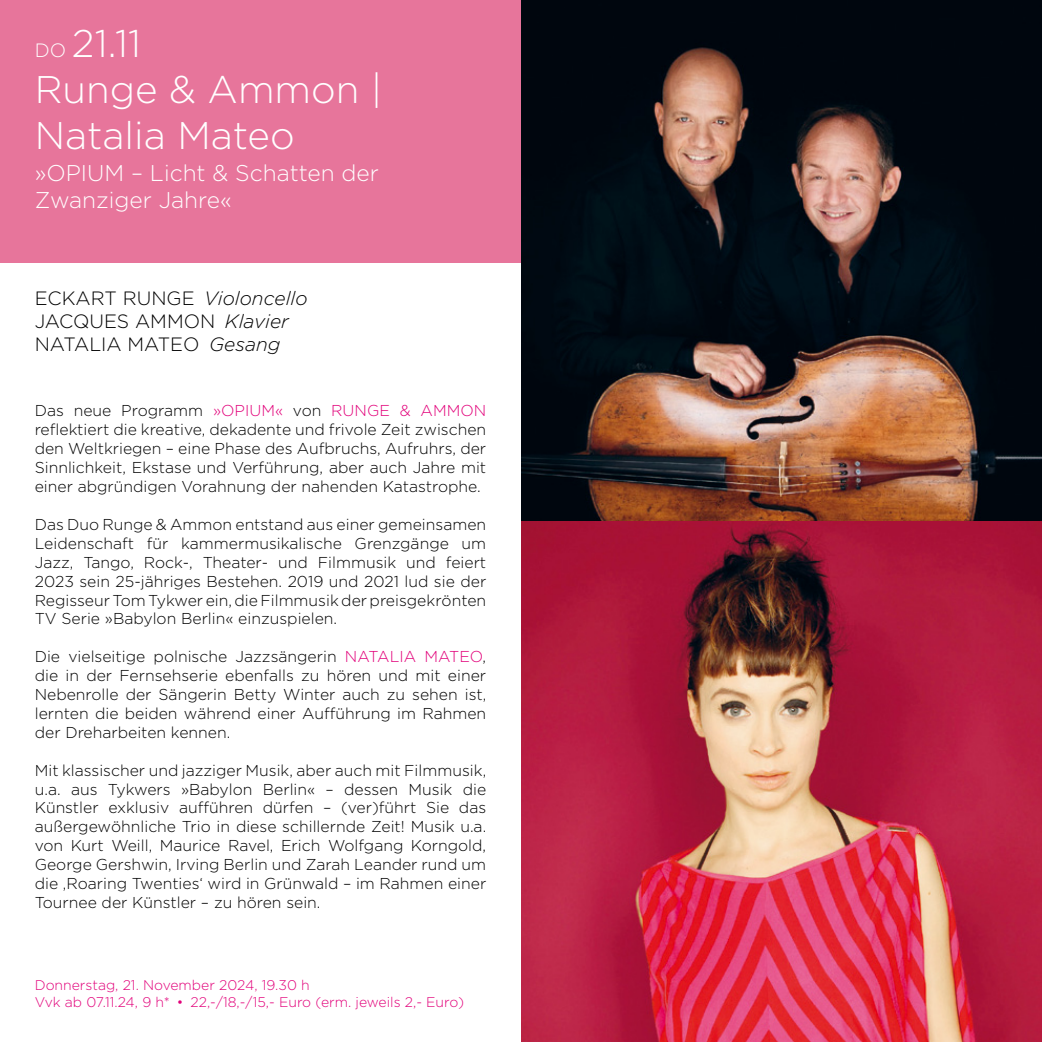
<style>
.page{position:relative;width:1042px;height:1042px;background:#fff}
.page>*{position:absolute;margin:0;border:0;box-sizing:border-box;transform-origin:0 0}
.t1{font:300 38.5px/46.2px "Gotham";color:#fff}
.t2{font:300 22.75px/27.3px "Gotham";color:#fff}
.t3{font:300 19.25px "Gotham";color:#000}
.t4{font:italic 300 19.25px "Gotham";color:#000}
.t5{font:300 15.75px/18.9px "Gotham";color:#000;text-align:justify}
.t6{font:300 15.75px "Gotham";color:#e2007a}
.t7{font:300 14px/16.8px "Gotham";color:#e2007a}
.s1{font-size:19.25px}
.s2{font-style:normal}
.s3{color:#e2007a}
</style>
<div class="page">
<img style="left:521px;top:0;width:521px;height:1042px">
<div style="left:0;top:0;width:521px;height:263px;background:#e7759b"></div>
<h1 class="t1" style="left:35px;top:20px;width:349px"><span class="s1">Do</span> 21.11<br>Runge &amp; Ammon |<br>Natalia Mateo</h1>
<h2 class="t2" style="left:35px;top:159px;width:346px">»OPI UM – Licht &amp; Schatten der<br>Zwanziger Jahre«</h2>
<p class="t3" style="left:35px;top:288px;width:28px">Eckart</p>
<p class="t3" style="left:123px;top:288px;width:54px">Runge</p>
<p class="t4" style="left:204px;top:288px;width:105px">Violoncello</p>
<p class="t3" style="left:35px;top:311px;width:25px">Jacques</p>
<p class="t3" style="left:135px;top:311px;width:32px">Ammo</p>
<p class="t4" style="left:200px;top:311px;width:90px"><span class="s2">n</span> Klavier</p>
<p class="t3" style="left:35px;top:334px;width:14px">Natal</p>
<p class="t3" style="left:101px;top:334px;width:55px">ia Mateo</p>
<p class="t4" style="left:209px;top:334px;width:73px">Gesang</p>
<p class="t5" style="left:35px;top:401px;width:344px">Das neue Programm <span class="s3">»Opium«</span> von <span class="s3">Ru nge</span></p>
<p class="t6" style="left:400px;top:402px;width:47px">&amp; Ammo</p>
<p class="t6" style="left:474px;top:402px;width:14px">n</p>
<p class="t5" style="left:35px;top:420px;width:453px">reflektiert die kreative, dekadente und frivole Zeit zwischen den Weltkriegen – eine Phase des Aufbruchs, Aufruhrs, der Sinnlichkeit, Ekstase und Verführung, aber auch Jahre mit einer abgründigen Vorahnung der nahenden Katastrophe.</p>
<p class="t5" style="left:35px;top:515px;width:453px">Das Duo Runge &amp; Ammon entstand aus einer gemeinsamen Leidenschaft für kammermusikalische Grenzgänge um Jazz, Tango, Rock-, Theater- und Filmmusik und feiert 2023 sein 25-jähriges Bestehen. 2019 und 2021 lud sie der Regisseur Tom Tykwer ein, die Filmmusik der preisgekrönten TV Serie »Babylon Berlin« einzuspielen.</p>
<p class="t5" style="left:35px;top:647px;width:322px">Die vielseitige polnische Jazzsängerin <span class="s3">Natal</span></p>
<p class="t6" style="left:399px;top:648px;width:51px">ia Mateo</p>
<p class="t5" style="left:35px;top:647px;width:453px;text-indent:448px">, die in der Fernsehserie ebenfalls zu hören und mit einer Nebenrolle der Sängerin Betty Winter auch zu sehen ist, lernten die beiden während einer Aufführung im Rahmen der Dreharbeiten kennen.</p>
<p class="t5" style="left:35px;top:760px;width:453px">Mit klassischer und jazziger Musik, aber auch mit Filmmusik, u.a. aus Tykwers »Babylon Berlin« – dessen Musik die Künstler exklusiv aufführen dürfen – (ver)führt Sie das außergewöhnliche Trio in diese schillernde Zeit! Musik u.a. von Kurt Weill, Maurice Ravel, Erich Wolfgang Korngold, George Gershwin, I rving Berlin und Zarah Leander rund um die ‚Roaring Twenties‘ wird in Grünwald – im Rahmen einer Tournee der Künstler – zu hören sein.</p>
<p class="t7" style="left:35px;top:977px;width:431px">Donnerstag, 21. November 2024, 19.30 h<br>Vvk ab 07.11.24, 9 h* • 22,-/18,-/15,- Euro (erm. jeweils 2,- Euro)</p>
</div>
